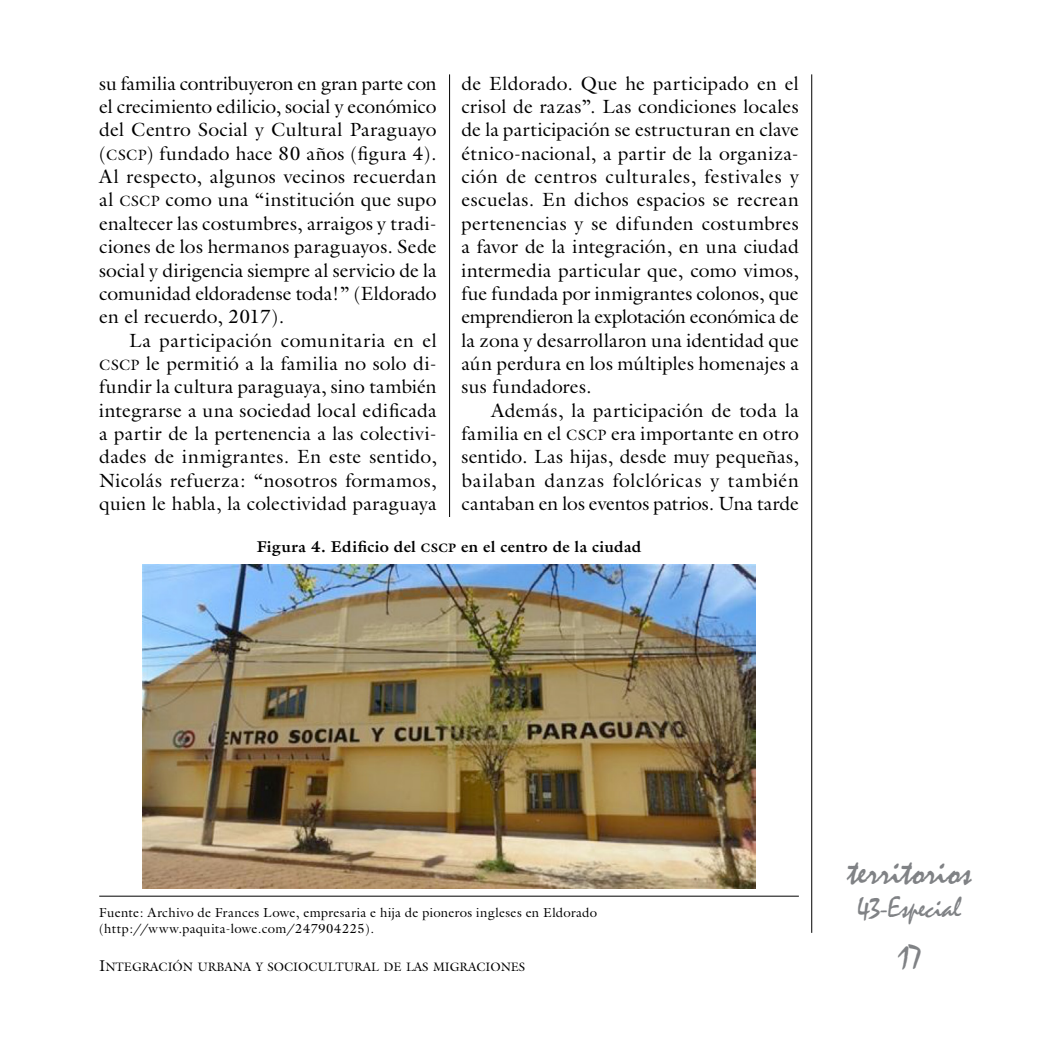
<style>
.page{position:relative;width:1042px;height:1042px;background:#fff}
.page>*{position:absolute;margin:0;border:0;box-sizing:border-box;transform-origin:0 0}
.t1{font:38.5px "Mistral";letter-spacing:-.01em;color:#808285}
.t2{font:33.25px "Mistral";color:#808285}
.t3{font:29.75px "Mistral";letter-spacing:-.01em;color:#808285}
._02Body_2{font:19.25px/23.4px "Galliard";letter-spacing:.005em;color:#000;text-align:justify}
._15Tit_grafico{font:700 15.75px "Galliard";letter-spacing:.025em;color:#000}
._16Fte_grafico{font:13.12px/15.8px "Galliard";letter-spacing:.02em;color:#000}
.t4{font:12.25px "Galliard";color:#000}
.s1{font-size:15.05px}
.s2{font-size:12.25px}
.s3{font-style:inherit}
.s4{font-size:15.75px}
</style>
<div class="page">
<hr style="left:811px;top:74px;width:1px;height:859px;background:#000">
<hr style="left:449px;top:74px;width:1px;height:859px;background:#000">
<div style="left:99px;top:518px;width:700px;height:415px;background:#fff"></div>
<hr style="left:99px;top:896px;width:700px;height:1px;background:#000">
<img style="left:142px;top:564px;width:614px;height:324px">
<p class="_02Body_2" style="left:99px;top:71px;width:339px">su familia contribuyeron en gran parte con el crecimiento edilicio, social y económico del Centro Social y Cultural Paraguayo (<span class="s1">CSCP</span>) fundado hace 80 años (figura 4).<br>Al respecto, algunos vecinos recuerdan al <span class="s1">CSCP</span> como una “institución que supo enaltecer las costumbres, arraigos y tradi&shy;ciones de los hermanos paraguayos. Sede social y dirigencia siempre al servicio de la comunidad eldoradense toda!” (Eldorado en el recuerdo, 2017).</p>
<p class="_02Body_2" style="left:99px;top:328px;width:339px;text-indent:30px">La participación comunitaria en el <span class="s1">CSCP</span> le permitió a la familia no solo di&shy;fundir la cultura paraguaya, sino también integrarse a una sociedad local edificada a partir de la pertenencia a las colectivi&shy;dades de inmigrantes. En este sentido, Nicolás refuerza: “nosotros formamos, quien le habla, la colectividad paraguaya</p>
<p class="_02Body_2" style="left:461px;top:71px;width:339px">de Eldorado. Que he participado en el crisol de razas”. Las condiciones locales de la participación se estructuran en clave étnico-nacional, a partir de la organiza&shy;ción de centros culturales, festivales y escuelas. En dichos espacios se recrean pertenencias y se difunden costumbres a favor de la integración, en una ciudad intermedia particular que, como vimos, fue fundada por inmigrantes colonos, que emprendieron la explotación económica de la zona y desarrollaron una identidad que aún perdura en los múltiples homenajes a sus fundadores.</p>
<p class="_02Body_2" style="left:461px;top:398px;width:339px;text-indent:30px">Además, la participación de toda la familia en el <span class="s1">CSCP</span> era importante en otro sentido. Las hijas, desde muy pequeñas, bailaban danzas folclóricas y también cantaban en los eventos patrios. Una tarde</p>
<p class="_15Tit_grafico" style="left:257px;top:536px;width:386px">Figura 4. Edificio del <span class="s2">CSCP</span> en el centro de la ciudad</p>
<p class="_16Fte_grafico" style="left:99px;top:904px;width:499px">Fuente: Archivo de Frances Lowe, empresaria e hija de pioneros ingleses en Eldorado (http://www.paquita-lowe.com/247904225<span class="s3">)</span>.</p>
<p class="t4" style="left:99px;top:959px;width:427px"><span class="s4">I</span>NTEGRACIÓN URBANA Y SOCIOCULTURAL DE LAS MIGRACIONES</p>
<h1 class="t1" style="left:847px;top:850px;width:126px">territorios</h1>
<h3 class="t3" style="left:858px;top:891px;width:105px">43-Especial</h3>
<h2 class="t2" style="left:897px;top:937px;width:26px">17</h2>
</div>
